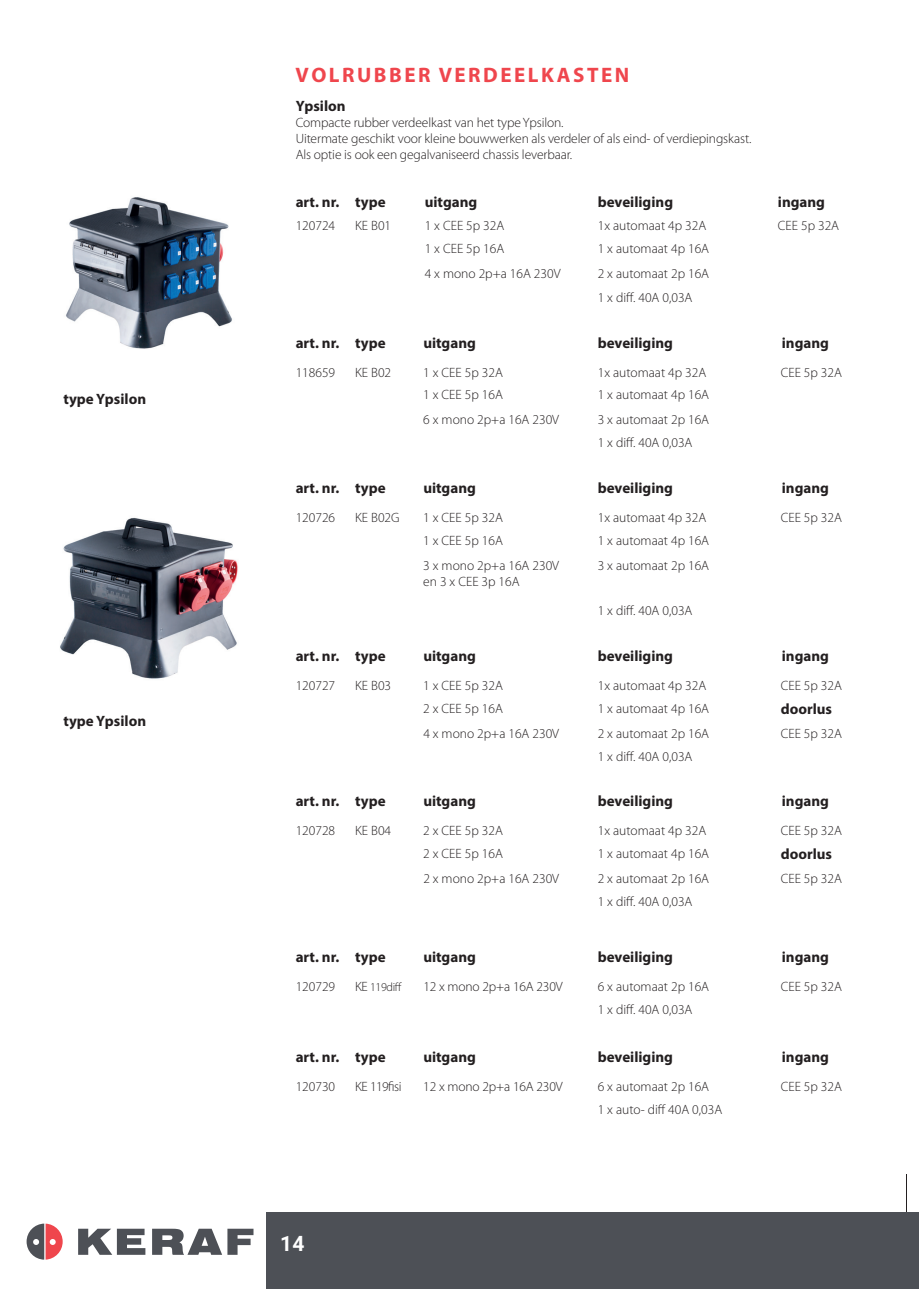
<style>
.page{position:relative;width:919px;height:1289px;background:#fff}
.page>*{position:absolute;margin:0;border:0;box-sizing:border-box;transform-origin:0 0}
.t1{font:700 21px "Myriad Pro";letter-spacing:.12em;color:#ef464d}
.t2{font:700 21px "Roboto";color:#fff}
.t3{font:700 15px "Myriad Pro";color:#231f20}
.t4{font:300 13.5px/16.2px "Myriad Pro";color:#231f20}
.t5{font:300 12px "Myriad Pro";letter-spacing:-.03em;color:#231f20}
.s1{font-size:13.5px}
</style>
<div class="page">
<div style="left:266px;top:1212px;width:652px;height:76px;background:#4d5056"></div>
<svg style="left:78px;top:1228px;width:67px;height:26px"></svg>
<svg style="left:152px;top:1228px;width:101px;height:26px"></svg>
<svg style="left:27px;top:1223px;width:36px;height:36px"></svg>
<img style="left:66px;top:197px;width:166px;height:152px">
<img style="left:60px;top:517px;width:178px;height:162px">
<p class="t3" style="left:63px;top:389px;width:84px">type Ypsilon</p>
<p class="t3" style="left:63px;top:711px;width:84px">type Ypsilon</p>
<h1 class="t1" style="left:295px;top:61px;width:335px">VOLRUBBER VERDEELKASTEN</h1>
<p class="t3" style="left:296px;top:96px;width:51px">Ypsilon</p>
<p class="t4" style="left:296px;top:114px;width:457px">Compacte rubber verdeelkast van het type Ypsilon.<br>Uitermate geschikt voor kleine bouwwerken als verdeler of als eind- of verdiepingskast.<br>Als optie is ook een gegalvaniseerd chassis leverbaar.</p>
<p class="t3" style="left:296px;top:192px;width:91px">art. nr. type</p>
<p class="t3" style="left:424px;top:192px;width:54px">uitgang</p>
<p class="t3" style="left:597px;top:192px;width:77px">beveiliging</p>
<p class="t3" style="left:777px;top:192px;width:49px">ingang</p>
<p class="t4" style="left:296px;top:218px;width:41px">120724</p>
<p class="t4" style="left:355px;top:218px;width:37px">KE B01</p>
<p class="t4" style="left:424px;top:218px;width:81px">1 x CEE 5p 32A</p>
<p class="t4" style="left:597px;top:218px;width:110px">1x automaat 4p 32A</p>
<p class="t4" style="left:777px;top:218px;width:63px">CEE 5p 32A</p>
<p class="t4" style="left:424px;top:241px;width:81px">1 x CEE 5p 16A</p>
<p class="t4" style="left:597px;top:241px;width:113px">1 x automaat 4p 16A</p>
<p class="t4" style="left:424px;top:265px;width:137px">4 x mono 2p+a 16A 230V</p>
<p class="t4" style="left:597px;top:262px;width:113px;line-height:24px">2 x automaat 2p 16A<br>1 x diff. 40A 0,03A</p>
<p class="t3" style="left:296px;top:333px;width:91px">art. nr. type</p>
<p class="t3" style="left:423px;top:333px;width:54px">uitgang</p>
<p class="t3" style="left:597px;top:333px;width:77px">beveiliging</p>
<p class="t3" style="left:781px;top:333px;width:49px">ingang</p>
<p class="t4" style="left:296px;top:364px;width:41px">118659</p>
<p class="t4" style="left:355px;top:364px;width:37px">KE B02</p>
<p class="t4" style="left:423px;top:364px;width:81px">1 x CEE 5p 32A</p>
<p class="t4" style="left:597px;top:364px;width:110px">1x automaat 4p 32A</p>
<p class="t4" style="left:780px;top:364px;width:63px">CEE 5p 32A</p>
<p class="t4" style="left:423px;top:387px;width:81px">1 x CEE 5p 16A</p>
<p class="t4" style="left:597px;top:387px;width:113px">1 x automaat 4p 16A</p>
<p class="t4" style="left:423px;top:412px;width:137px">6 x mono 2p+a 16A 230V</p>
<p class="t4" style="left:597px;top:408px;width:113px;line-height:23px">3 x automaat 2p 16A<br>1 x diff. 40A 0,03A</p>
<p class="t3" style="left:296px;top:478px;width:91px">art. nr. type</p>
<p class="t3" style="left:423px;top:478px;width:54px">uitgang</p>
<p class="t3" style="left:597px;top:478px;width:77px">beveiliging</p>
<p class="t3" style="left:781px;top:478px;width:49px">ingang</p>
<p class="t4" style="left:296px;top:509px;width:41px">120726</p>
<p class="t4" style="left:355px;top:509px;width:46px">KE B02G</p>
<p class="t4" style="left:423px;top:509px;width:81px">1 x CEE 5p 32A</p>
<p class="t4" style="left:597px;top:509px;width:110px">1x automaat 4p 32A</p>
<p class="t4" style="left:780px;top:509px;width:63px">CEE 5p 32A</p>
<p class="t4" style="left:423px;top:532px;width:81px">1 x CEE 5p 16A</p>
<p class="t4" style="left:597px;top:532px;width:113px">1 x automaat 4p 16A</p>
<p class="t4" style="left:423px;top:557px;width:137px">3 x mono 2p+a 16A 230V en 3 x CEE 3p 16A</p>
<p class="t4" style="left:597px;top:557px;width:113px">3 x automaat 2p 16A</p>
<p class="t4" style="left:597px;top:603px;width:96px">1 x diff. 40A 0,03A</p>
<p class="t3" style="left:296px;top:646px;width:91px">art. nr. type</p>
<p class="t3" style="left:423px;top:646px;width:54px">uitgang</p>
<p class="t3" style="left:597px;top:646px;width:77px">beveiliging</p>
<p class="t3" style="left:781px;top:646px;width:49px">ingang</p>
<p class="t4" style="left:296px;top:677px;width:41px">120727</p>
<p class="t4" style="left:355px;top:677px;width:37px">KE B03</p>
<p class="t4" style="left:423px;top:677px;width:81px">1 x CEE 5p 32A</p>
<p class="t4" style="left:597px;top:677px;width:110px">1x automaat 4p 32A</p>
<p class="t4" style="left:780px;top:677px;width:63px">CEE 5p 32A</p>
<p class="t4" style="left:423px;top:700px;width:81px">2 x CEE 5p 16A</p>
<p class="t4" style="left:597px;top:700px;width:113px">1 x automaat 4p 16A</p>
<p class="t3" style="left:780px;top:699px;width:53px">doorlus</p>
<p class="t4" style="left:423px;top:725px;width:137px">4 x mono 2p+a 16A 230V</p>
<p class="t4" style="left:597px;top:725px;width:113px">2 x automaat 2p 16A</p>
<p class="t4" style="left:780px;top:725px;width:63px">CEE 5p 32A</p>
<p class="t4" style="left:597px;top:748px;width:96px">1 x diff. 40A 0,03A</p>
<p class="t3" style="left:296px;top:791px;width:91px">art. nr. type</p>
<p class="t3" style="left:423px;top:791px;width:54px">uitgang</p>
<p class="t3" style="left:597px;top:791px;width:77px">beveiliging</p>
<p class="t3" style="left:781px;top:791px;width:49px">ingang</p>
<p class="t4" style="left:296px;top:822px;width:41px">120728</p>
<p class="t4" style="left:355px;top:822px;width:37px">KE B04</p>
<p class="t4" style="left:423px;top:822px;width:81px">2 x CEE 5p 32A</p>
<p class="t4" style="left:597px;top:822px;width:110px">1x automaat 4p 32A</p>
<p class="t4" style="left:780px;top:822px;width:63px">CEE 5p 32A</p>
<p class="t4" style="left:423px;top:845px;width:81px">2 x CEE 5p 16A</p>
<p class="t4" style="left:597px;top:845px;width:113px">1 x automaat 4p 16A</p>
<p class="t3" style="left:780px;top:844px;width:53px">doorlus</p>
<p class="t4" style="left:423px;top:870px;width:137px">2 x mono 2p+a 16A 230V</p>
<p class="t4" style="left:597px;top:870px;width:113px">2 x automaat 2p 16A</p>
<p class="t4" style="left:780px;top:870px;width:63px">CEE 5p 32A</p>
<p class="t4" style="left:597px;top:893px;width:96px">1 x diff. 40A 0,03A</p>
<p class="t3" style="left:296px;top:947px;width:91px">art. nr. type</p>
<p class="t3" style="left:423px;top:947px;width:54px">uitgang</p>
<p class="t3" style="left:597px;top:947px;width:77px">beveiliging</p>
<p class="t3" style="left:781px;top:947px;width:49px">ingang</p>
<p class="t4" style="left:296px;top:978px;width:41px">120729</p>
<p class="t5" style="left:355px;top:980px;width:48px"><span class="s1">KE</span> 119diff</p>
<p class="t4" style="left:423px;top:978px;width:141px">12 x mono 2p+a 16A 230V</p>
<p class="t4" style="left:597px;top:978px;width:113px">6 x automaat 2p 16A</p>
<p class="t4" style="left:780px;top:978px;width:63px">CEE 5p 32A</p>
<p class="t4" style="left:597px;top:1001px;width:96px">1 x diff. 40A 0,03A</p>
<p class="t3" style="left:296px;top:1046px;width:91px">art. nr. type</p>
<p class="t3" style="left:423px;top:1046px;width:54px">uitgang</p>
<p class="t3" style="left:597px;top:1046px;width:77px">beveiliging</p>
<p class="t3" style="left:781px;top:1046px;width:49px">ingang</p>
<p class="t4" style="left:296px;top:1078px;width:41px">120730</p>
<p class="t4" style="left:355px;top:1078px;width:48px">KE 119fisi</p>
<p class="t4" style="left:423px;top:1078px;width:141px">12 x mono 2p+a 16A 230V</p>
<p class="t4" style="left:597px;top:1078px;width:113px">6 x automaat 2p 16A</p>
<p class="t4" style="left:780px;top:1078px;width:63px">CEE 5p 32A</p>
<p class="t4" style="left:597px;top:1101px;width:126px">1 x auto- diff 40A 0,03A</p>
<h1 class="t2" style="left:280px;top:1229px;width:26px">14</h1>
</div>
